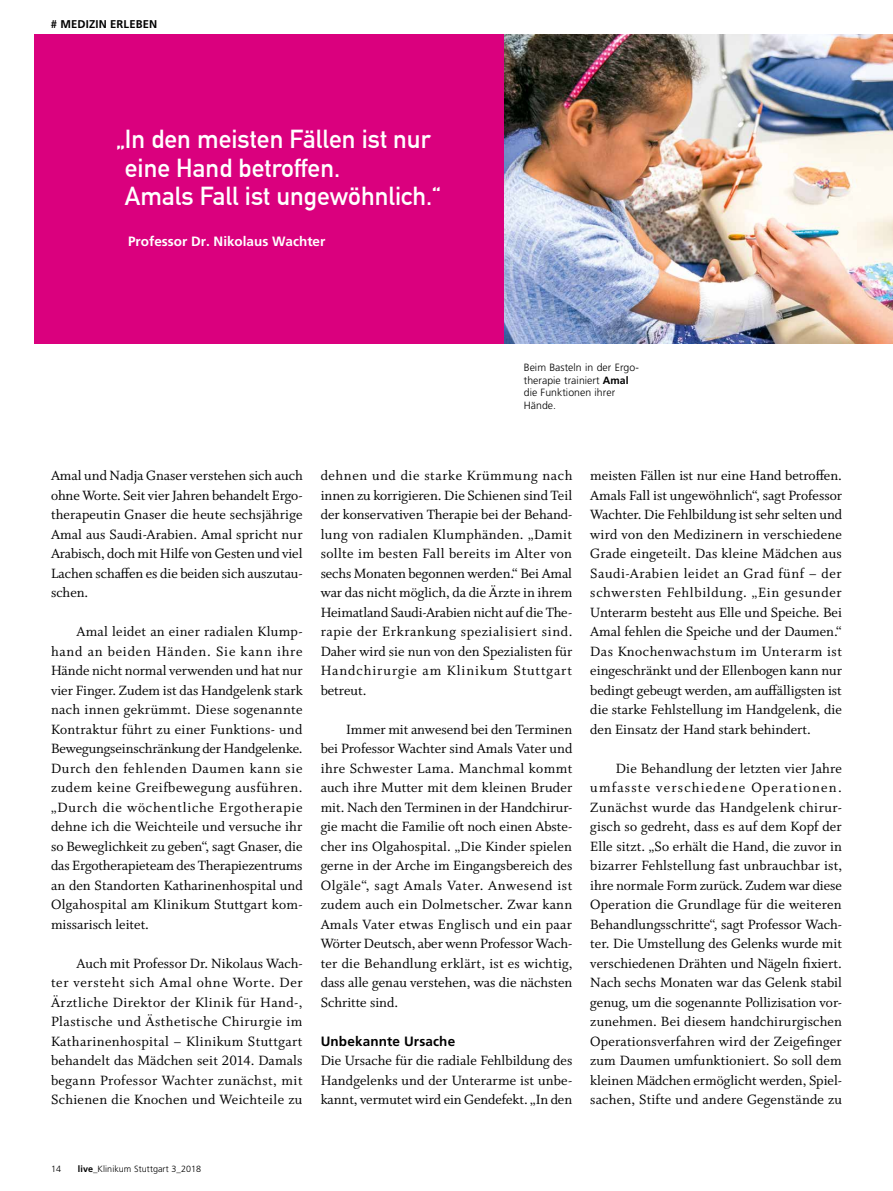
<style>
.page{position:relative;width:893px;height:1191px;background:#fff}
.page>*{position:absolute;margin:0;border:0;box-sizing:border-box;transform-origin:0 0}
.t1{font:700 25.5px/28.5px "DIN Alternate";color:#fff}
.t2{font:15px/19.5px "Whitman Roman LF";color:#000;text-align:justify}
.t3{font:700 13.5px "Frutiger LT";color:#fff}
.t4{font:700 13.5px "Frutiger LT";letter-spacing:.01em;color:#000}
.t5{font:700 11.25px "Frutiger LT";letter-spacing:.01em;color:#000}
.t6{font:300 10.5px/12.8px "Frutiger LT";letter-spacing:.005em;color:#000}
.t7{font:300 9px "Frutiger LT";letter-spacing:.005em;color:#000}
.s1{font-weight:700}
</style>
<div class="page">
<div style="left:34px;top:34px;width:470px;height:309px;background:#da007e"></div>
<img style="left:504px;top:34px;width:389px;height:309px">
<p class="t5" style="left:51px;top:17px;width:108px"># MEDIZIN ERLEBEN</p>
<h1 class="t1" style="left:125px;top:123px;width:317px;text-indent:-8px">„In den meisten Fällen ist nur eine Hand betroffen.<br>Amals Fall ist ungewöhnlich.“</h1>
<p class="t3" style="left:128px;top:233px;width:199px">Professor Dr. Nikolaus Wachter</p>
<p class="t6" style="left:524px;top:361px;width:117px">Beim Basteln in der Ergo&shy;therapie trainiert <span class="s1">Amal </span>die Funktionen ihrer<br>Hände.</p>
<p class="t2" style="left:51px;top:466px;width:253px">Amal und Nadja Gnaser verstehen sich auch ohne Worte. Seit vier Jahren behandelt Ergo&shy;therapeutin Gnaser die heute sechsjährige Amal aus Saudi-Arabien. Amal spricht nur Arabisch, doch mit Hilfe von Gesten und viel Lachen schaffen es die beiden sich auszutau&shy;schen.</p>
<p class="t2" style="left:51px;top:622px;width:253px;text-indent:26px">Amal leidet an einer radialen Klump&shy;hand an beiden Händen. Sie kann ihre Hände nicht normal verwenden und hat nur vier Finger. Zudem ist das Handgelenk stark nach innen gekrümmt. Diese sogenannte Kontraktur führt zu einer Funktions- und Bewegungseinschränkung der Handgelenke.<br>Durch den fehlenden Daumen kann sie zudem keine Greifbewegung ausführen. „Durch die wöchentliche Ergotherapie dehne ich die Weichteile und versuche ihr so Beweglichkeit zu geben“, sagt Gnaser, die das Ergotherapieteam des Therapiezentrums an den Standorten Katharinenhospital und Olgahospital am Klinikum Stuttgart kom&shy;missarisch leitet.</p>
<p class="t2" style="left:51px;top:953px;width:253px;text-indent:26px">Auch mit Professor Dr. Nikolaus Wach&shy;ter versteht sich Amal ohne Worte. Der Ärztliche Direktor der Klinik für Hand-, Plastische und Ästhetische Chirurgie im Katharinenhospital – Klinikum Stuttgart behandelt das Mädchen seit 2014. Damals begann Professor Wachter zunächst, mit Schienen die Knochen und Weichteile zu</p>
<p class="t2" style="left:321px;top:466px;width:253px">dehnen und die starke Krümmung nach innen zu korrigieren. Die Schienen sind Teil der konservativen Therapie bei der Behand&shy;lung von radialen Klumphänden. „Damit sollte im besten Fall bereits im Alter von sechs Monaten begonnen werden.“ Bei Amal war das nicht möglich, da die Ärzte in ihrem Heimatland Saudi-Arabien nicht auf die The&shy;rapie der Erkrankung spezialisiert sind.<br>Daher wird sie nun von den Spezialisten für Handchirurgie am Klinikum Stuttgart betreut.</p>
<p class="t2" style="left:321px;top:719px;width:253px;text-indent:26px">Immer mit anwesend bei den Terminen bei Professor Wachter sind Amals Vater und ihre Schwester Lama. Manchmal kommt auch ihre Mutter mit dem kleinen Bruder mit. Nach den Terminen in der Handchirur&shy;gie macht die Familie oft noch einen Abste&shy;cher ins Olgahospital. „Die Kinder spielen gerne in der Arche im Eingangsbereich des Olgäle“, sagt Amals Vater. Anwesend ist zudem auch ein Dolmetscher. Zwar kann Amals Vater etwas Englisch und ein paar Wörter Deutsch, aber wenn Professor Wach&shy;ter die Behandlung erklärt, ist es wichtig, dass alle genau verstehen, was die nächsten Schritte sind.</p>
<p class="t4" style="left:321px;top:1033px;width:136px">Unbekannte Ursache</p>
<p class="t2" style="left:321px;top:1051px;width:253px">Die Ursache für die radiale Fehlbildung des Handgelenks und der Unterarme ist unbe&shy;kannt, vermutet wird ein Gendefekt. „In den</p>
<p class="t2" style="left:590px;top:466px;width:253px">meisten Fällen ist nur eine Hand betroffen.<br>Amals Fall ist ungewöhnlich“, sagt Professor Wachter. Die Fehlbildung ist sehr selten und wird von den Medizinern in verschiedene Grade eingeteilt. Das kleine Mädchen aus Saudi-Arabien leidet an Grad fünf – der schwersten Fehlbildung. „Ein gesunder Unterarm besteht aus Elle und Speiche. Bei Amal fehlen die Speiche und der Daumen.“ Das Knochenwachstum im Unterarm ist eingeschränkt und der Ellenbogen kann nur bedingt gebeugt werden, am auffälligsten ist die starke Fehlstellung im Handgelenk, die den Einsatz der Hand stark behindert.</p>
<p class="t2" style="left:590px;top:758px;width:253px;text-indent:26px">Die Behandlung der letzten vier Jahre umfasste verschiedene Operationen.<br>Zunächst wurde das Handgelenk chirur&shy;gisch so gedreht, dass es auf dem Kopf der Elle sitzt. „So erhält die Hand, die zuvor in bizarrer Fehlstellung fast unbrauchbar ist, ihre normale Form zurück. Zudem war diese Operation die Grundlage für die weiteren Behandlungsschritte“, sagt Professor Wach&shy;ter. Die Umstellung des Gelenks wurde mit verschiedenen Drähten und Nägeln fixiert.<br>Nach sechs Monaten war das Gelenk stabil genug, um die sogenannte Pollizisation vor&shy;zunehmen. Bei diesem handchirurgischen Operationsverfahren wird der Zeigefinger zum Daumen umfunktioniert. So soll dem kleinen Mädchen ermöglicht werden, Spiel&shy;sachen, Stifte und andere Gegenstände zu</p>
<p class="t7" style="left:51px;top:1164px;width:12px">14</p>
<p class="t7" style="left:78px;top:1164px;width:125px"><span class="s1">live_</span>Klinikum Stuttgart 3_2018</p>
</div>
